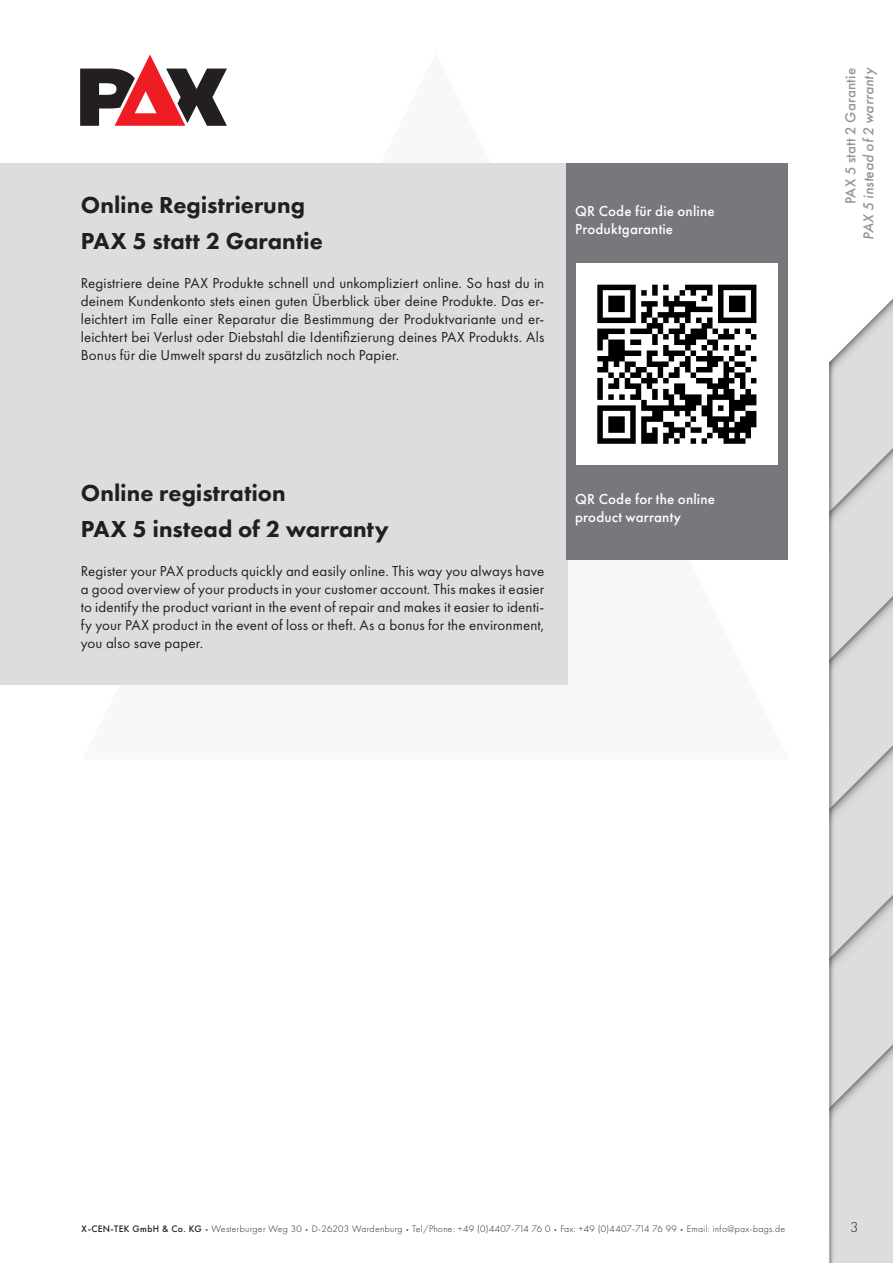
<style>
.page{position:relative;width:893px;height:1263px;background:#fff}
.page>*{position:absolute;margin:0;border:0;box-sizing:border-box;transform-origin:0 0}
.t1{font:800 24px/36px "Futura PT";color:#231f20}
.t2{font:15px/18px "Futura PT";letter-spacing:.01em;color:#231f20;text-align:justify}
.t3{font:500 15px/18px "Futura PT";letter-spacing:.01em;color:#fff}
.t4{font:italic 500 15px "Futura PT";letter-spacing:.01em;color:#939598}
.t5{font:500 15px "Futura PT";letter-spacing:.01em;color:#939598}
.t6{font:300 15px "Futura PT";color:#231f20}
.t7{font:300 9.75px "Futura PT";letter-spacing:.035em;color:#231f20}
.s1{font-weight:500}
.s2{font-size:6px}
</style>
<div class="page">
<svg style="left:829px;top:299px;width:64px;height:964px;background:#d6d7d9"></svg>
<div style="left:82px;top:53px;width:707px;height:706px;background:#f8f8f8"></div>
<div style="left:0;top:163px;width:567px;height:521px;background:#dcdddf"></div>
<div style="left:567px;top:163px;width:221px;height:396px;background:#76787b"></div>
<div style="left:576px;top:264px;width:201px;height:201px;background:#fff"></div>
<svg style="left:597px;top:285px;width:159px;height:159px"></svg>
<h1 class="t1" style="left:81px;top:187px;width:243px">Online Registrierung<br>PAX 5 statt 2 Garantie</h1>
<p class="t2" style="left:81px;top:274px;width:465px">Registriere deine PAX Produkte schnell und unkompliziert online. So hast du in deinem Kundenkonto stets einen guten Überblick über deine Produkte. Das er&shy;leichtert im Falle einer Reparatur die Bestimmung der Produktvariante und er&shy;leichtert bei Verlust oder Diebstahl die Identifizierung deines PAX Produkts. Als Bonus für die Umwelt sparst du zusätzlich noch Papier.</p>
<p class="t3" style="left:575px;top:202px;width:141px">QR Code für die online<br>Produktgarantie</p>
<h1 class="t1" style="left:81px;top:475px;width:310px">Online registration<br>PAX 5 instead of 2 warranty</h1>
<p class="t2" style="left:81px;top:562px;width:465px">Register your PAX products quickly and easily online. This way you always have a good overview of your products in your customer account. This makes it easier to identify the product variant in the event of repair and makes it easier to identi&shy;fy your PAX product in the event of loss or theft. As a bonus for the environment, you also save paper.</p>
<p class="t3" style="left:575px;top:490px;width:141px">QR Code for the online product warranty</p>
<p class="t5" style="left:841px;top:204px;width:138px;rotate:-90deg">PAX 5 statt 2 Garantie</p>
<p class="t4" style="left:859px;top:240px;width:174px;rotate:-90deg">PAX 5 instead of 2 warranty</p>
<p class="t7" style="left:82px;top:1223px;width:705px"><span class="s1">X-CEN-TEK GmbH &amp; Co. KG</span> <span class="s2">•</span> Westerburger Weg 30 <span class="s2">•</span> D-26203 Wardenburg <span class="s2">•</span> Tel/Phone: +49 (0)4407-714 76 0 <span class="s2">•</span> Fax: +49 (0)4407-714 76 99 <span class="s2">•</span> Email: info@pax-bags.de</p>
<p class="t6" style="left:850px;top:1218px;width:10px">3</p>
</div>
